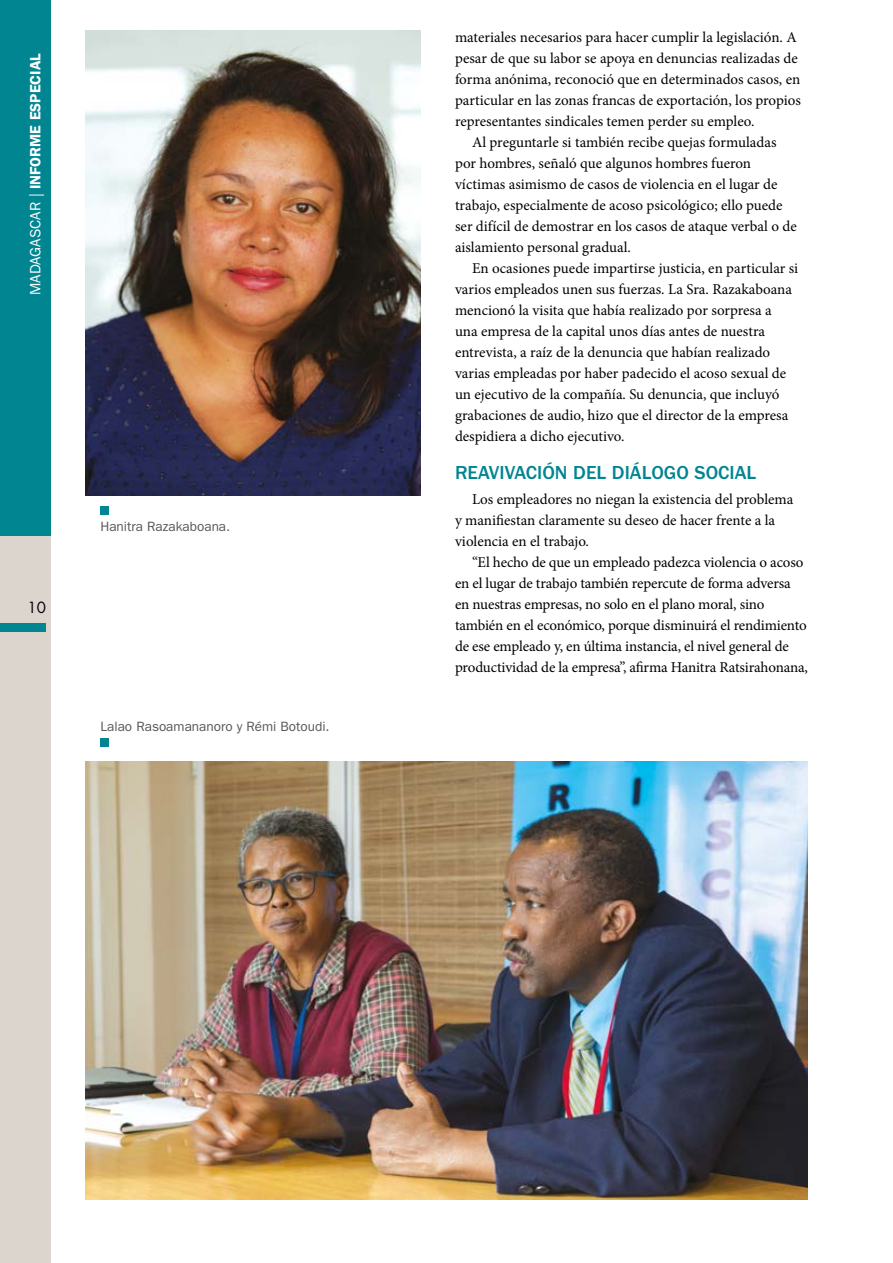
<style>
.page{position:relative;width:893px;height:1263px;background:#fff}
.page>*{position:absolute;margin:0;border:0;box-sizing:border-box;transform-origin:0 0}
.t1{font:500 19.5px "ITC Franklin Gothic Std";color:#008591}
.t2{font:15px/21px "Minion Pro";color:#000}
.t3{font:600 15px "ITC Franklin Gothic Std";color:#fff}
.t4{font:15px "Futura Std";color:#000}
.t5{font:13.5px "ITC Franklin Gothic Std";color:#575756}
.s1{font-weight:400}
</style>
<div class="page">
<div style="left:0;top:441px;width:52px;height:822px;background:#dcd5ce"></div>
<div style="left:0;top:0;width:52px;height:535px;background:#008591"></div>
<div style="left:0;top:623px;width:46px;height:8px;background:#008591"></div>
<img style="left:85px;top:761px;width:723px;height:438px">
<div style="left:100px;top:738px;width:9px;height:8px;background:#008591"></div>
<img style="left:85px;top:30px;width:336px;height:466px">
<div style="left:100px;top:507px;width:9px;height:8px;background:#008591"></div>
<p class="t3" style="left:26px;top:295px;width:243px;rotate:-90deg"><span class="s1">MADAGASCAR |</span> INFORME ESPECIAL</p>
<p class="t4" style="left:27px;top:597px;width:20px">10</p>
<p class="t5" style="left:100px;top:519px;width:131px">Hanitra Razakaboana.</p>
<p class="t5" style="left:100px;top:718px;width:231px">Lalao Rasoamananoro y Rémi Botoudi.</p>
<p class="t2" style="left:455px;top:27px;width:343px">materiales necesarios para hacer cumplir la legislación. A</p>
<p class="t2" style="left:455px;top:48px;width:344px">pesar de que su labor se apoya en denuncias realizadas de</p>
<p class="t2" style="left:455px;top:69px;width:347px">forma anónima, reconoció que en determinados casos, en</p>
<p class="t2" style="left:455px;top:90px;width:347px">particular en las zonas francas de exportación, los propios</p>
<p class="t2" style="left:455px;top:111px;width:301px">representantes sindicales temen perder su empleo.</p>
<p class="t2" style="left:472px;top:132px;width:306px">Al preguntarle si también recibe quejas formuladas</p>
<p class="t2" style="left:455px;top:153px;width:298px">por hombres, señaló que algunos hombres fueron</p>
<p class="t2" style="left:455px;top:174px;width:324px">víctimas asimismo de casos de violencia en el lugar de</p>
<p class="t2" style="left:455px;top:195px;width:329px">trabajo, especialmente de acoso psicológico; ello puede</p>
<p class="t2" style="left:455px;top:216px;width:343px">ser difícil de demostrar en los casos de ataque verbal o de</p>
<p class="t2" style="left:455px;top:237px;width:178px">aislamiento personal gradual.</p>
<p class="t2" style="left:472px;top:258px;width:328px">En ocasiones puede impartirse justicia, en particular si</p>
<p class="t2" style="left:455px;top:279px;width:339px">varios empleados unen sus fuerzas. La Sra. Razakaboana</p>
<p class="t2" style="left:455px;top:300px;width:318px">mencionó la visita que había realizado por sorpresa a</p>
<p class="t2" style="left:455px;top:321px;width:312px">una empresa de la capital unos días antes de nuestra</p>
<p class="t2" style="left:455px;top:342px;width:317px">entrevista, a raíz de la denuncia que habían realizado</p>
<p class="t2" style="left:455px;top:363px;width:333px">varias empleadas por haber padecido el acoso sexual de</p>
<p class="t2" style="left:455px;top:384px;width:326px">un ejecutivo de la compañía. Su denuncia, que incluyó</p>
<p class="t2" style="left:455px;top:405px;width:335px">grabaciones de audio, hizo que el director de la empresa</p>
<p class="t2" style="left:455px;top:426px;width:171px">despidiera a dicho ejecutivo.</p>
<h1 class="t1" style="left:455px;top:462px;width:303px">REAVIVACIÓN DEL DIÁLOGO SOCIAL</h1>
<p class="t2" style="left:455px;top:489px;width:340px;text-indent:17px">Los empleadores no niegan la existencia del problema y manifiestan claramente su deseo de hacer frente a la violencia en el trabajo.</p>
<p class="t2" style="left:455px;top:552px;width:354px;text-indent:17px">“El hecho de que un empleado padezca violencia o acoso en el lugar de trabajo también repercute de forma adversa en nuestras empresas, no solo en el plano moral, sino también en el económico, porque disminuirá el rendimiento de ese empleado y, en última instancia, el nivel general de productividad de la empresa”, afirma Hanitra Ratsirahonana,</p>
</div>
